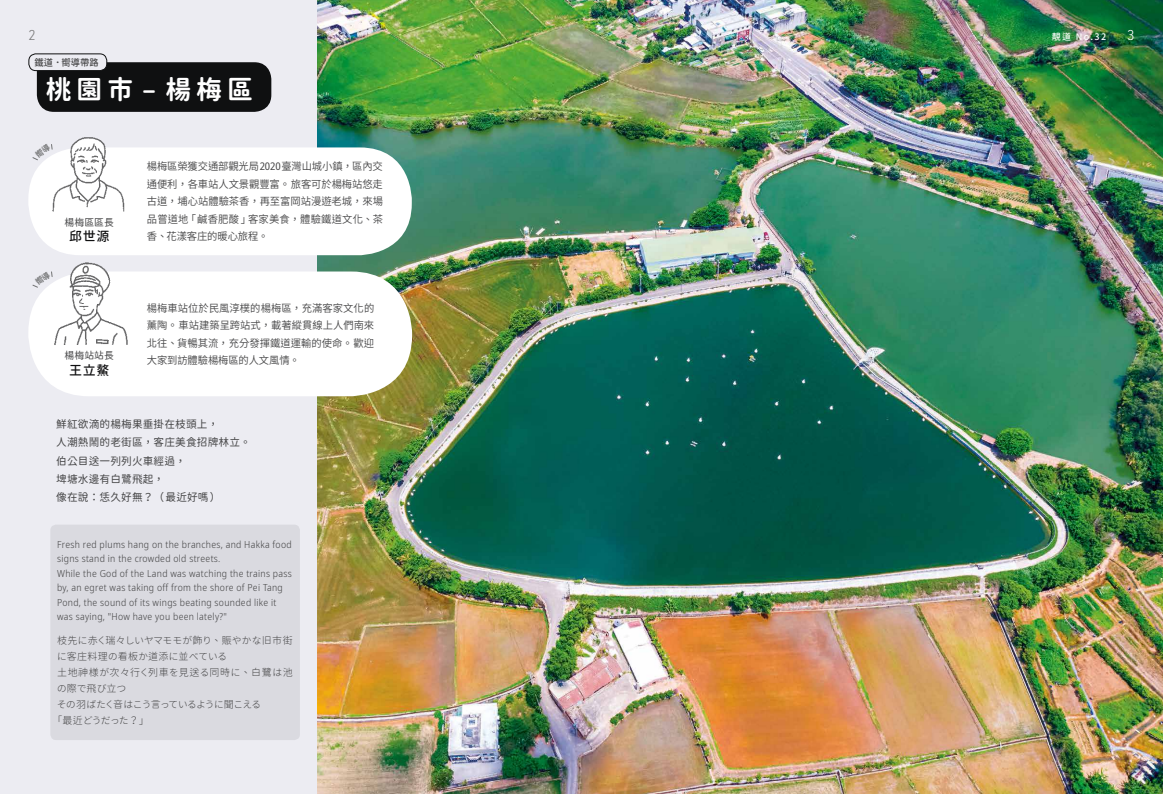
<style>
.page{position:relative;width:1163px;height:794px;background:#fff}
.page>*{position:absolute;margin:0;border:0;box-sizing:border-box;transform-origin:0 0}
.t1{font:26px "Gen Sen Rounded TW B";letter-spacing:.2em;color:#fff}
.t2{font:300 14px "URWDIN";color:#7a7a7b}
.t3{font:300 14px "URWDIN";color:#fff}
.t4{font:13px "Gen Sen Rounded TW M";letter-spacing:.05em;color:#101011}
.t5{font:10.7px/18.3px "Gen Sen Rounded TW R";letter-spacing:.01em;color:#444445}
.t6{font:10.5px/17.5px "Source Han Sans TC";color:#444445;text-align:justify}
.t7{font:10px/16px "Gen Sen Rounded TW L";letter-spacing:.03em;color:#444445}
.t8{font:10px "Gen Sen Rounded TW R";letter-spacing:.01em;color:#444445}
.t9{font:300 semi-condensed 9.7px/14.5px "Noto Sans";letter-spacing:.03em;color:#444445}
.t10{font:9.5px "Gen Sen Rounded TW M";color:#444445}
.t11{font:9px "Gen Sen Rounded TW M";color:#fff}
.s1{font-family:"Noto Sans";font-stretch:semi-condensed}
</style>
<div class="page">
<div style="left:0;top:0;width:1162px;height:794px;background:#ececf2"></div>
<div style="left:50px;top:524px;width:250px;height:216px;background:#dadae0;border-radius:6px"></div>
<img style="left:317px;top:0;width:845px;height:794px">
<div style="left:37px;top:62px;width:234px;height:50px;background:#0f1011"></div>
<div style="left:29px;top:54px;width:78px;height:17px;background:#ececf2;border-radius:7px"></div>
<div style="left:28px;top:53px;width:79px;height:18px;border:1px solid #0f1011;border-radius:7px"></div>
<div style="left:28px;top:147px;width:384px;height:108px;background:#fff;border-radius:52px"></div>
<img style="left:52px;top:137px;width:73px;height:74px">
<div style="left:28px;top:271px;width:384px;height:125px;background:#fff;border-radius:61px"></div>
<img style="left:54px;top:262px;width:74px;height:83px">
<svg style="left:32px;top:143px;width:21px;height:18px"></svg>
<svg style="left:32px;top:271px;width:21px;height:17px"></svg>
<h2 class="t2" style="left:28px;top:26px;width:9px">2</h2>
<p class="t11" style="left:1051px;top:31px;width:56px">靚道 No.32</p>
<h2 class="t3" style="left:1126px;top:26px;width:9px">3</h2>
<p class="t10" style="left:34px;top:57px;width:66px">鐵道．嚮導帶路</p>
<h1 class="t1" style="left:46px;top:75px;width:209px">桃園市 –楊梅區</h1>
<p class="t8" style="left:65px;top:216px;width:51px">楊梅區區長</p>
<p class="t6" style="left:147px;top:158px;width:237px">楊梅區榮獲交通部觀光局<span class="s1">2020</span>臺灣山城小鎮，區內交通便利，各車站人文景觀豐富。旅客可於楊梅站悠走古道，埔心站體驗茶香，再至富岡站漫遊老城，來場品嘗道地「鹹香肥酸」客家美食，體驗鐵道文化、茶</p>
<h3 class="t4" style="left:69px;top:229px;width:42px">邱世源</h3>
<p class="t6" style="left:147px;top:228px;width:123px">香、花漾客庄的暖心旅程。</p>
<p class="t8" style="left:65px;top:350px;width:51px">楊梅站站長</p>
<h3 class="t4" style="left:69px;top:363px;width:42px">王立鰲</h3>
<p class="t6" style="left:147px;top:299px;width:229px">楊梅車站位於民風淳樸的楊梅區，充滿客家文化的薰陶。車站建築呈跨站式，載著縱貫線上人們南來北往、貨暢其流，充分發揮鐵道運輸的使命。歡迎大家到訪體驗楊梅區的人文風情。</p>
<p class="t5" style="left:56px;top:415px;width:196px">鮮紅欲滴的楊梅果垂掛在枝頭上，<br>人潮熱鬧的老街區，客庄美食招牌林立。伯公目送一列列火車經過，<br>埤塘水邊有白鷺飛起，<br>像在說：恁久好無？（最近好嗎）</p>
<p class="t9" style="left:57px;top:537px;width:236px">Fresh red plums hang on the branches, and Hakka food signs stand in the crowded old streets.<br>While the God of the Land was watching the trains pass by, an egret was taking off from the shore of Pei Tang Pond, the sound of its wings beating sounded like it was saying, "How have you been lately?"</p>
<p class="t7" style="left:57px;top:633px;width:237px">枝先に赤く瑞々しいヤマモモが飾り、賑やかな旧市街に客庄料理の看板か道添に並べている<br>土地神様が次々行く列車を見送る同時に、白鷺は池の際で飛び立つ<br>その羽ばたく音はこう言っているように聞こえる<br>「最近どうだった？」</p>
</div>
